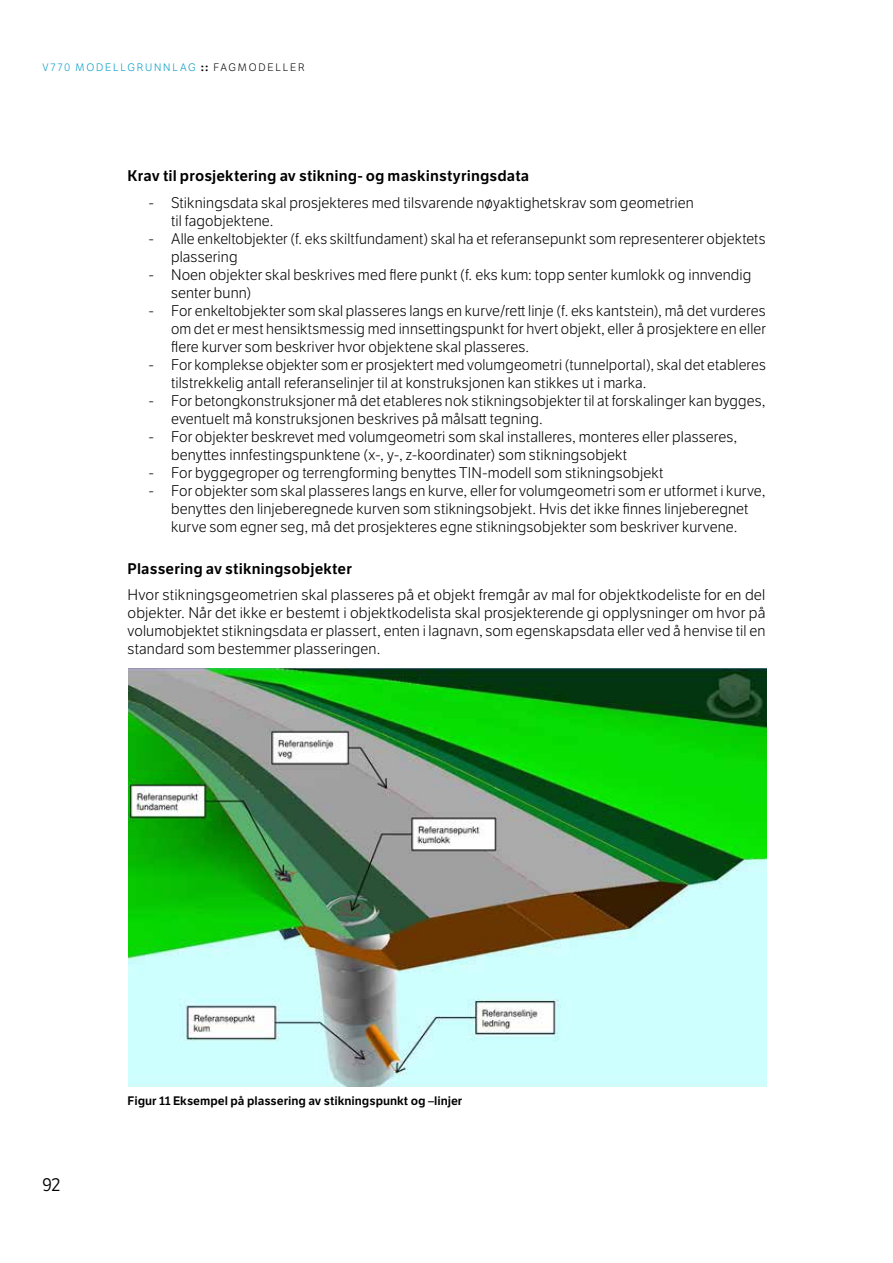
<style>
.page{position:relative;width:893px;height:1263px;background:#fff}
.page>*{position:absolute;margin:0;border:0;box-sizing:border-box;transform-origin:0 0}
.t1{font:18px "LFT Etica";color:#000}
.t2{font:300 15px/18px "LFT Etica";letter-spacing:.01em;color:#000}
.t3{font:600 15px "LFT Etica";letter-spacing:.01em;color:#000}
.t4{font:600 12px "LFT Etica";color:#000}
.t5{font:300 10.5px "LFT Etica";letter-spacing:.175em;color:#009ac6}
.s1{font-weight:700;color:#000}
.s2{color:#000}
</style>
<div class="page">
<img style="left:128px;top:668px;width:639px;height:418px">
<p class="t5" style="left:43px;top:62px;width:264px">V770 MODELLGRUNNLAG <span class="s1">::</span> <span class="s2">FAGMODELLER</span></p>
<p class="t3" style="left:128px;top:167px;width:403px">Krav til prosjektering av stikning- og maskinstyringsdata</p>
<p class="t2" style="left:171px;top:194px;width:524px;text-indent:-22px">- Stikningsdata skal prosjekteres med tilsvarende nøyaktighetskrav som geometrien til fagobjektene.</p>
<p class="t2" style="left:171px;top:230px;width:596px;text-indent:-22px">- Alle enkeltobjekter (f. eks skiltfundament) skal ha et referansepunkt som representerer objektets plassering</p>
<p class="t2" style="left:171px;top:266px;width:582px;text-indent:-22px">- Noen objekter skal beskrives med flere punkt (f. eks kum: topp senter kumlokk og innvendig senter bunn)</p>
<p class="t2" style="left:171px;top:302px;width:596px;text-align:justify;text-indent:-22px">- For enkeltobjekter som skal plasseres langs en kurve/rett linje (f. eks kantstein), må det vurderes om det er mest hensiktsmessig med innsettingspunkt for hvert objekt, eller å prosjektere en eller flere kurver som beskriver hvor objektene skal plasseres.</p>
<p class="t2" style="left:171px;top:356px;width:596px;text-indent:-22px">- For komplekse objekter som er prosjektert med volumgeometri (tunnelportal), skal det etableres tilstrekkelig antall referanselinjer til at konstruksjonen kan stikkes ut i marka.</p>
<p class="t2" style="left:171px;top:392px;width:596px;text-indent:-22px">- For betongkonstruksjoner må det etableres nok stikningsobjekter til at forskalinger kan bygges, eventuelt må konstruksjonen beskrives på målsatt tegning.</p>
<p class="t2" style="left:171px;top:428px;width:568px;text-indent:-22px">- For objekter beskrevet med volumgeometri som skal installeres, monteres eller plasseres, benyttes innfestingspunktene (x-, y-, z-koordinater) som stikningsobjekt</p>
<p class="t2" style="left:149px;top:464px;width:516px">- For byggegroper og terrengforming benyttes TIN-modell som stikningsobjekt</p>
<p class="t2" style="left:149px;top:482px;width:618px;text-align:center">- For objekter som skal plasseres langs en kurve, eller for volumgeometri som er utformet i kurve, benyttes den linjeberegnede kurven som stikningsobjekt. Hvis det ikke finnes linjeberegnet kurve som egner seg, må det prosjekteres egne stikningsobjekter som beskriver kurvene.</p>
<p class="t3" style="left:128px;top:559px;width:226px">Plassering av stikningsobjekter</p>
<p class="t2" style="left:128px;top:586px;width:639px;text-align:justify">Hvor stikningsgeometrien skal plasseres på et objekt fremgår av mal for objektkodeliste for en del objekter. Når det ikke er bestemt i objektkodelista skal prosjekterende gi opplysninger om hvor på volumobjektet stikningsdata er plassert, enten i lagnavn, som egenskapsdata eller ved å henvise til en standard som bestemmer plasseringen.</p>
<p class="t1" style="left:43px;top:1174px;width:20px">92</p>
<p class="t4" style="left:128px;top:1094px;width:336px">Figur 11 Eksempel på plassering av stikningspunkt og –linjer</p>
</div>
